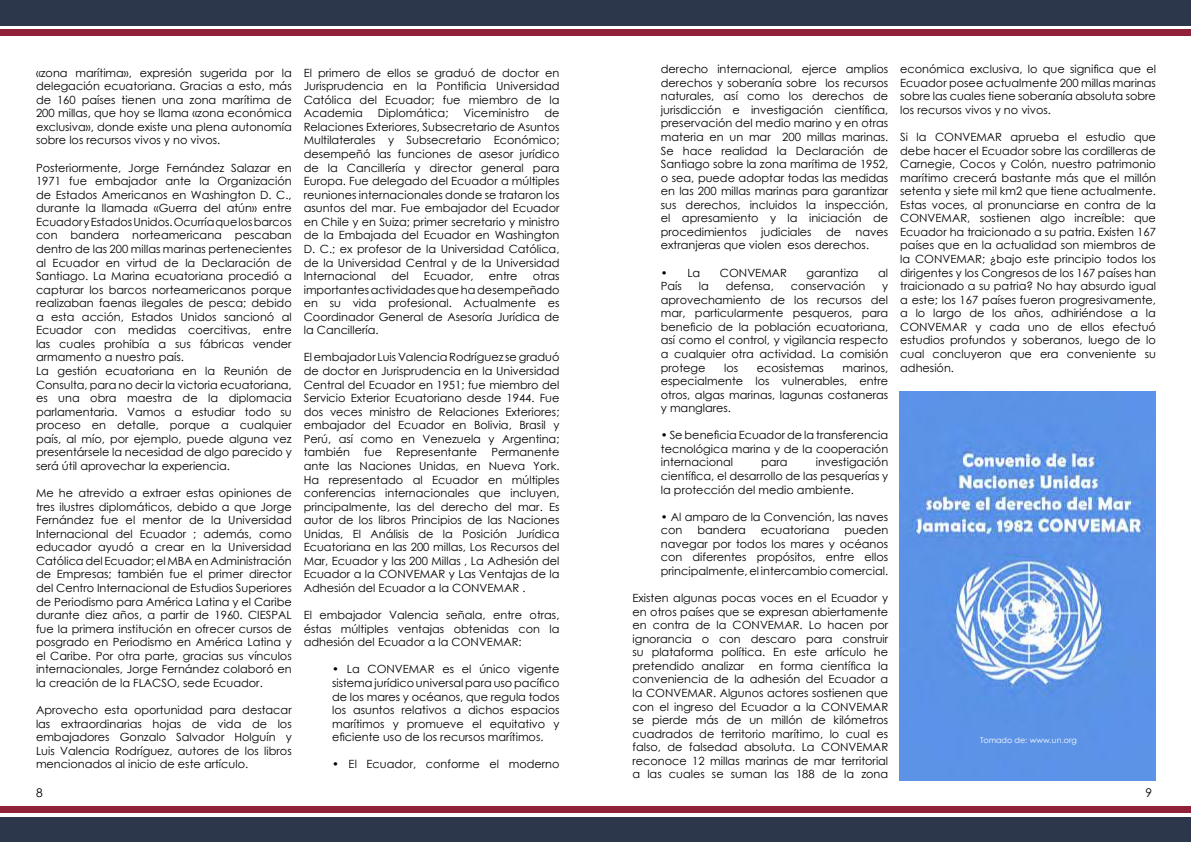
<style>
.page{position:relative;width:1191px;height:842px;background:#fff}
.page>*{position:absolute;margin:0;border:0;box-sizing:border-box;transform-origin:0 0}
.t1{font:12px "Century Gothic";color:#000}
.t2{font:11.3px/13.6px "Century Gothic";color:#000;text-align:justify}
.t3{font:8px "Century Gothic";color:#fff}
</style>
<div class="page">
<div style="left:0;top:817px;width:597px;height:25px;background:#2c374b"></div>
<div style="left:596px;top:817px;width:595px;height:25px;background:#2c374b"></div>
<div style="left:0;top:0;width:1191px;height:25px;background:#2c374b"></div>
<div style="left:0;top:30px;width:1191px;height:6px;background:#902139"></div>
<div style="left:0;top:806px;width:1191px;height:6px;background:#902139"></div>
<img style="left:899px;top:392px;width:256px;height:388px">
<p class="t2" style="left:36px;top:66px;width:257px">«zona marítima», expresión sugerida por la delegación ecuatoriana. Gracias a esto, más de 160 países tienen una zona marítima de 200 millas, que hoy se llama «zona económica exclusiva», donde existe una plena autonomía sobre los recursos vivos y no vivos.</p>
<p class="t2" style="left:36px;top:161px;width:257px;text-align:left">Posteriormente, Jorge Fernández Salazar en 1971 fue embajador ante la Organización de Estados Americanos en Washington D. C., durante la llamada «Guerra del atún» entre Ecuador y Estados Unidos. Ocurría que los barcos con bandera norteamericana pescaban dentro de las 200 millas marinas pertenecientes al Ecuador en virtud de la Declaración de Santiago. La Marina ecuatoriana procedió a capturar los barcos norteamericanos porque realizaban faenas ilegales de pesca; debido a esta acción, Estados Unidos sancionó al Ecuador con medidas coercitivas, entre las cuales prohibía a sus fábricas vender armamento a nuestro país.<br>La gestión ecuatoriana en la Reunión de Consulta, para no decir la victoria ecuatoriana, es una obra maestra de la diplomacia parlamentaria. Vamos a estudiar todo su proceso en detalle, porque a cualquier país, al mío, por ejemplo, puede alguna vez presentársele la necesidad de algo parecido y será útil aprovechar la experiencia.</p>
<p class="t2" style="left:36px;top:486px;width:257px">Me he atrevido a extraer estas opiniones de tres ilustres diplomáticos, debido a que Jorge Fernández fue el mentor de la Universidad Internacional del Ecuador ; además, como educador ayudó a crear en la Universidad Católica del Ecuador; el MBA en Administración de Empresas; también fue el primer director del Centro Internacional de Estudios Superiores de Periodismo para América Latina y el Caribe durante diez años, a partir de 1960. CIESPAL fue la primera institución en ofrecer cursos de posgrado en Periodismo en América Latina y el Caribe. Por otra parte, gracias sus vínculos internacionales, Jorge Fernández colaboró en la creación de la FLACSO, sede Ecuador.</p>
<p class="t2" style="left:36px;top:703px;width:257px">Aprovecho esta oportunidad para destacar las extraordinarias hojas de vida de los embajadores Gonzalo Salvador Holguín y Luis Valencia Rodríguez, autores de los libros mencionados al inicio de este artículo.</p>
<p class="t2" style="left:304px;top:66px;width:257px">El primero de ellos se graduó de doctor en Jurisprudencia en la Pontificia Universidad Católica del Ecuador; fue miembro de la Academia</p>
<p class="t2" style="left:378px;top:106px;width:72px">Diplomática;</p>
<p class="t2" style="left:463px;top:106px;width:67px">Viceministro</p>
<p class="t2" style="left:304px;top:106px;width:257px;text-indent:241px">de Relaciones Exteriores, Subsecretario de Asuntos Multilaterales y Subsecretario Económico; desempeñó las funciones de asesor jurídico de la Cancillería y director general para Europa. Fue delegado del Ecuador a múltiples reuniones internacionales donde se trataron los asuntos del mar. Fue embajador del Ecuador en Chile y en Suiza; primer secretario y ministro de la Embajada del Ecuador en Washington D. C.; ex profesor de la Universidad Católica, de la Universidad Central y de la Universidad Internacional</p>
<p class="t2" style="left:391px;top:269px;width:19px">del</p>
<p class="t2" style="left:424px;top:269px;width:51px">Ecuador,</p>
<p class="t2" style="left:489px;top:269px;width:30px">entre</p>
<p class="t2" style="left:304px;top:269px;width:257px;text-indent:229px">otras importantes actividades que ha desempeñado en su vida profesional. Actualmente es Coordinador General de Asesoría Jurídica de la Cancillería.</p>
<p class="t2" style="left:304px;top:350px;width:257px">El embajador Luis Valencia Rodríguez se graduó de doctor en Jurisprudencia en la Universidad Central del Ecuador en 1951; fue miembro del Servicio Exterior Ecuatoriano desde 1944. Fue dos veces ministro de Relaciones Exteriores; embajador del Ecuador en Bolivia, Brasil y Perú, así como en Venezuela y Argentina; también</p>
<p class="t2" style="left:364px;top:445px;width:19px">fue</p>
<p class="t2" style="left:396px;top:445px;width:82px">Representante</p>
<p class="t2" style="left:304px;top:445px;width:257px;text-indent:188px">Permanente ante las Naciones Unidas, en Nueva York.<br>Ha representado al Ecuador en múltiples conferencias internacionales que incluyen, principalmente, las del derecho del mar. Es autor de los libros Principios de las Naciones Unidas, El Análisis de la Posición Jurídica Ecuatoriana en las 200 millas, Los Recursos del Mar, Ecuador y las 200 Millas , La Adhesión del Ecuador a la CONVEMAR y Las Ventajas de la Adhesión del Ecuador a la CONVEMAR .</p>
<p class="t2" style="left:304px;top:608px;width:257px">El embajador Valencia señala, entre otras, éstas múltiples ventajas obtenidas con la adhesión del Ecuador a la CONVEMAR:</p>
<p class="t2" style="left:332px;top:662px;width:229px">• La CONVEMAR es el único vigente sistema jurídico universal para uso pacífico de los mares y océanos, que regula todos los asuntos relativos a dichos espacios marítimos y promueve el equitativo y eficiente uso de los recursos marítimos.</p>
<p class="t2" style="left:332px;top:757px;width:229px">• El Ecuador, conforme el moderno</p>
<p class="t2" style="left:661px;top:62px;width:229px">derecho internacional, ejerce amplios derechos y soberanía sobre los recursos naturales, así como los derechos de jurisdicción e investigación científica, preservación del medio marino y en otras materia en un mar 200 millas marinas.<br>Se hace realidad la Declaración de Santiago sobre la zona marítima de 1952, o sea, puede adoptar todas las medidas en las 200 millas marinas para garantizar sus derechos, incluidos la inspección, el apresamiento y la iniciación de procedimientos</p>
<p class="t2" style="left:761px;top:225px;width:52px">judiciales</p>
<p class="t2" style="left:826px;top:225px;width:17px">de</p>
<p class="t2" style="left:661px;top:225px;width:229px;text-indent:195px">naves extranjeras que violen esos derechos.</p>
<p class="t2" style="left:661px;top:265px;width:41px">• La</p>
<p class="t2" style="left:720px;top:265px;width:68px">CONVEMAR</p>
<p class="t2" style="left:806px;top:265px;width:53px">garantiza</p>
<p class="t2" style="left:878px;top:265px;width:11px">al</p>
<p class="t2" style="left:661px;top:279px;width:23px">País</p>
<p class="t2" style="left:699px;top:279px;width:11px">la</p>
<p class="t2" style="left:725px;top:279px;width:50px">defensa,</p>
<p class="t2" style="left:790px;top:279px;width:76px">conservación</p>
<p class="t2" style="left:661px;top:279px;width:229px;text-indent:221px">y aprovechamiento de los recursos del mar, particularmente pesqueros, para beneficio de la población ecuatoriana, así como el control, y vigilancia respecto a cualquier otra actividad. La comisión protege</p>
<p class="t2" style="left:661px;top:360px;width:229px;text-indent:182px">marinos, especialmente los vulnerables, entre otros, algas marinas, lagunas costaneras y manglares.</p>
<p class="t2" style="left:661px;top:428px;width:229px">• Se beneficia Ecuador de la transferencia tecnológica marina y de la cooperación internacional</p>
<p class="t2" style="left:724px;top:360px;width:16px">los</p>
<p class="t2" style="left:757px;top:360px;width:68px">ecosistemas</p>
<p class="t2" style="left:661px;top:455px;width:229px;text-indent:155px">investigación científica, el desarrollo de las pesquerías y la protección del medio ambiente.</p>
<p class="t2" style="left:661px;top:510px;width:229px">• Al amparo de la Convención, las naves con</p>
<p class="t2" style="left:761px;top:455px;width:28px">para</p>
<p class="t2" style="left:697px;top:523px;width:50px">bandera</p>
<p class="t2" style="left:761px;top:523px;width:70px">ecuatoriana</p>
<p class="t2" style="left:661px;top:523px;width:229px;text-indent:183px">pueden navegar por todos los mares y océanos con diferentes propósitos, entre ellos principalmente, el intercambio comercial.</p>
<p class="t2" style="left:632px;top:591px;width:257px">Existen algunas pocas voces en el Ecuador y en otros países que se expresan abiertamente en contra de la CONVEMAR. Lo hacen por ignorancia o con descaro para construir su plataforma política. En este artículo he pretendido analizar</p>
<p class="t2" style="left:632px;top:659px;width:257px;text-indent:126px">en forma científica la conveniencia de la adhesión del Ecuador a la CONVEMAR. Algunos actores sostienen que con el ingreso del Ecuador a la CONVEMAR se pierde más de un millón de kilómetros cuadrados de territorio marítimo, lo cual es falso, de falsedad absoluta. La CONVEMAR reconoce 12 millas marinas de mar territorial a las cuales se suman las 188 de la zona</p>
<p class="t2" style="left:900px;top:62px;width:257px">económica exclusiva, lo que significa que el Ecuador posee actualmente 200 millas marinas sobre las cuales tiene soberanía absoluta sobre los recursos vivos y no vivos.</p>
<p class="t2" style="left:900px;top:130px;width:257px">Si la CONVEMAR aprueba el estudio que debe hacer el Ecuador sobre las cordilleras de Carnegie, Cocos y Colón, nuestro patrimonio marítimo crecerá bastante más que el millón setenta y siete mil km2 que tiene actualmente.<br>Estas voces, al pronunciarse en contra de la CONVEMAR, sostienen algo increíble: que Ecuador ha traicionado a su patria. Existen 167 países que en la actualidad son miembros de la CONVEMAR; ¿bajo este principio todos los dirigentes y los Congresos de los 167 países han traicionado a su patria? No hay absurdo igual a este; los 167 países fueron progresivamente, a lo largo de los años, adhiriéndose a la CONVEMAR y cada uno de ellos efectuó estudios profundos y soberanos, luego de lo cual concluyeron que era conveniente su adhesión.</p>
<p class="t3" style="left:980px;top:735px;width:98px">Tomado de: www.un.org</p>
<p class="t1" style="left:36px;top:784px;width:8px">8</p>
<p class="t1" style="left:1145px;top:784px;width:8px">9</p>
</div>
